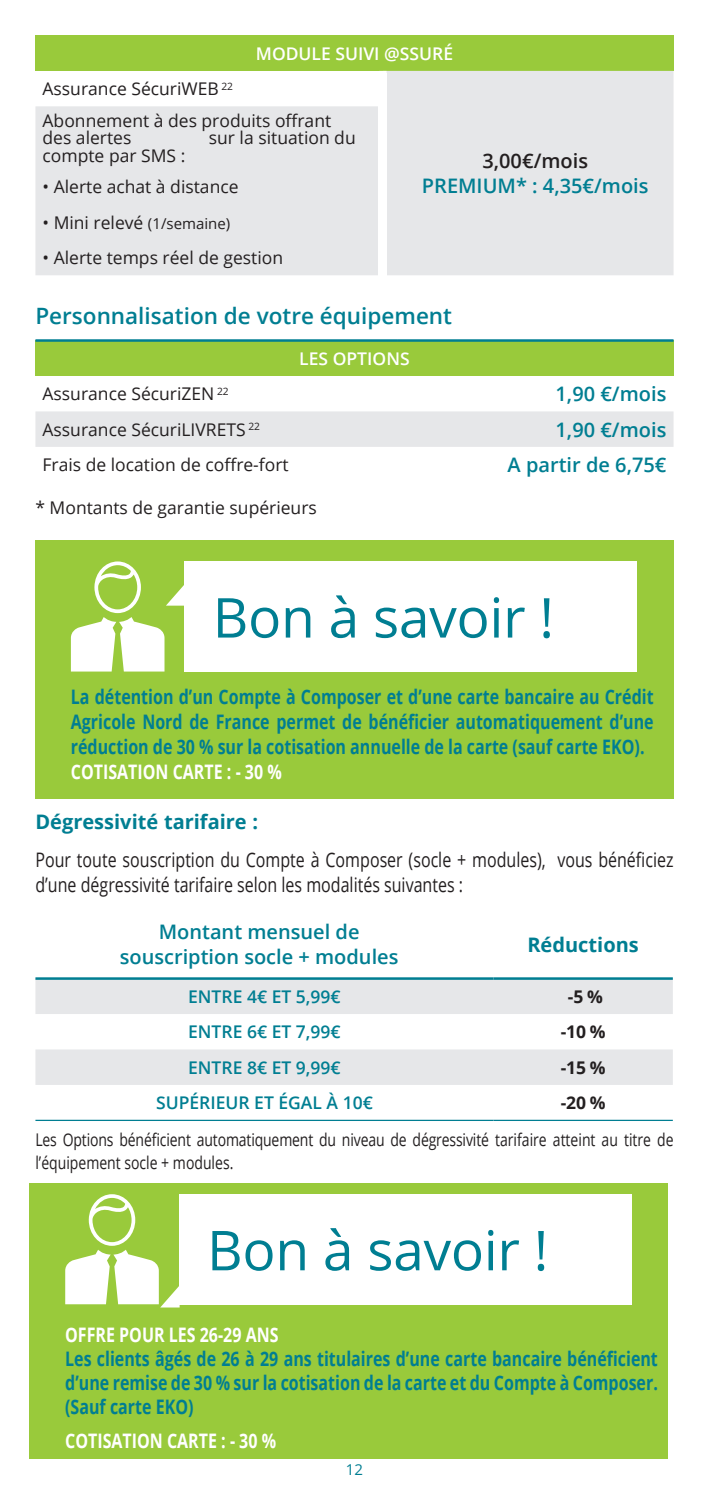
<style>
.page{position:relative;width:709px;height:1489px;background:#fff}
.page>*{position:absolute;margin:0;border:0;box-sizing:border-box;transform-origin:0 0}
.t1{font:55px "Open Sans";letter-spacing:-.005em;color:#007e92}
.t2{font:600 22.5px "Open Sans";color:#007e92}
.t3{font:700 20px/25px "Open Sans";color:#007e92;text-align:justify;scale:.8 1}
.t4{font:20px/25px "Open Sans";color:#231f20;scale:.8 1}
.t5{font:600 20px/25px "Open Sans";color:#007e92;text-align:center}
.t6{font:700 20px "Open Sans";color:#fff;scale:.8 1}
.t7{font:700 20px "Open Sans";color:#007e92}
.t8{font:600 20px "Open Sans";color:#231f20}
.t9{font:17.5px/17.5px "Open Sans";color:#231f20}
.t10{font:17.5px/22.5px "Open Sans";color:#231f20;scale:.8 1}
.t11{font:600 17.5px "Open Sans";color:#007e92}
.t12{font:600 17.5px "Open Sans";color:#fff}
.t13{font:700 17.5px "Open Sans";color:#231f20}
.t14{font:15px "Open Sans";color:#007e92}
.s1{font-size:15px}
</style>
<div class="page">
<div style="left:35px;top:340px;width:638px;height:36px;background:#99ca3b"></div>
<div style="left:35px;top:411px;width:638px;height:36px;background:#e6e7e9"></div>
<hr style="left:35px;top:339px;width:362px;height:3px;background:#007e92">
<hr style="left:397px;top:339px;width:276px;height:3px;background:#007e92">
<div style="left:35px;top:540px;width:638px;height:258px;background:#99ca3b"></div>
<div style="left:184px;top:561px;width:453px;height:110px;background:#fff"></div>
<svg style="left:71px;top:561px;width:113px;height:110px"></svg>
<div style="left:35px;top:35px;width:638px;height:36px;background:#99ca3b"></div>
<svg style="left:35px;top:71px;width:638px;height:204px;background:#e8e9eb"></svg>
<div style="left:379px;top:71px;width:7px;height:35px;background:#fff"></div>
<svg style="left:35px;top:979px;width:638px;height:105px;fill:#e6e7e9"></svg>
<hr style="left:35px;top:977px;width:458px;height:2px;background:#007e92">
<hr style="left:493px;top:977px;width:180px;height:2px;background:#007e92">
<hr style="left:35px;top:1119px;width:458px;height:1px;background:#007e92">
<hr style="left:493px;top:1119px;width:180px;height:1px;background:#007e92">
<div style="left:30px;top:1182px;width:638px;height:276px;background:#99ca3b"></div>
<div style="left:179px;top:1194px;width:452px;height:110px;background:#fff"></div>
<svg style="left:65px;top:1194px;width:115px;height:113px"></svg>
<div style="left:378px;top:73px;width:9px;height:214px;background:#fff"></div>
<p class="t9" style="left:43px;top:80px;width:192px">Assurance SécuriWEB <sup>22</sup></p>
<p class="t12" style="left:256px;top:41px;width:199px">MODULE SUIVI @SSURÉ</p>
<p class="t9" style="left:43px;top:111px;width:290px">Abonnement à des produits offrant des alertes</p>
<p class="t9" style="left:209px;top:129px;width:148px">sur la situation du</p>
<p class="t9" style="left:43px;top:146px;width:144px">compte par SMS :</p>
<p class="t9" style="left:43px;top:178px;width:197px">• Alerte achat à distance</p>
<p class="t9" style="left:43px;top:213px;width:189px">• Mini relevé <span class="s1">(1/semaine)</span></p>
<p class="t9" style="left:43px;top:249px;width:242px">• Alerte temps réel de gestion</p>
<p class="t8" style="left:482px;top:147px;width:107px">3,00€/mois</p>
<p class="t5" style="left:422px;top:173px;width:228px">PREMIUM* : 4,35€/mois</p>
<p class="t2" style="left:35px;top:300px;width:418px">Personnalisation de votre équipement</p>
<p class="t12" style="left:299px;top:346px;width:112px">LES OPTIONS</p>
<p class="t9" style="left:43px;top:385px;width:188px">Assurance SécuriZEN <sup>22</sup></p>
<p class="t5" style="left:555px;top:381px;width:112px">1,90 €/mois</p>
<p class="t9" style="left:43px;top:420px;width:219px">Assurance SécuriLIVRETS <sup>22</sup></p>
<p class="t5" style="left:555px;top:416px;width:112px">1,90 €/mois</p>
<p class="t9" style="left:43px;top:455px;width:248px">Frais de location de coffre-fort</p>
<p class="t5" style="left:507px;top:452px;width:160px">A partir de 6,75€</p>
<p class="t9" style="left:35px;top:498px;width:283px">* Montants de garantie supérieurs</p>
<h1 class="t1" style="left:213px;top:580px;width:343px">Bon à savoir !</h1>
<p class="t3" style="left:71px;top:684px;width:730px">La détention d’un Compte à Composer et d’une carte bancaire au Crédit Agricole Nord de France permet de bénéficier automatiquement d’une réduction de 30 % sur la cotisation annuelle de la carte (sauf carte EKO).</p>
<p class="t6" style="left:71px;top:758px;width:265px">COTISATION CARTE : - 30 %</p>
<p class="t7" style="left:35px;top:808px;width:224px">Dégressivité tarifaire :</p>
<p class="t4" style="left:35px;top:846px;width:799px">Pour toute souscription du Compte à Composer (socle + modules), vous bénéficiez d’une dégressivité tarifaire selon les modalités suivantes :</p>
<p class="t5" style="left:120px;top:918px;width:280px">Montant mensuel de souscription socle + modules</p>
<p class="t7" style="left:527px;top:930px;width:113px">Réductions</p>
<p class="t11" style="left:188px;top:984px;width:154px">ENTRE 4€ ET 5,99€</p>
<p class="t13" style="left:568px;top:984px;width:36px">-5 %</p>
<p class="t11" style="left:188px;top:1020px;width:154px">ENTRE 6€ ET 7,99€</p>
<p class="t13" style="left:560px;top:1019px;width:46px">-10 %</p>
<p class="t11" style="left:188px;top:1055px;width:154px">ENTRE 8€ ET 9,99€</p>
<p class="t13" style="left:560px;top:1055px;width:46px">-15 %</p>
<p class="t11" style="left:156px;top:1090px;width:218px">SUPÉRIEUR ET ÉGAL À 10€</p>
<p class="t13" style="left:560px;top:1090px;width:46px">-20 %</p>
<p class="t10" style="left:35px;top:1128px;width:799px">Les Options bénéficient automatiquement du niveau de dégressivité tarifaire atteint au titre de l’équipement socle + modules.</p>
<h1 class="t1" style="left:207px;top:1212px;width:343px">Bon à savoir !</h1>
<p class="t6" style="left:65px;top:1320px;width:268px">OFFRE POUR LES 26-29 ANS</p>
<p class="t3" style="left:65px;top:1346px;width:742px;line-height:24px">Les clients âgés de 26 à 29 ans titulaires d’une carte bancaire bénéficient d’une remise de 30 % sur la cotisation de la carte et du Compte à Composer. (Sauf carte EKO)</p>
<p class="t6" style="left:65px;top:1426px;width:265px">COTISATION CARTE : - 30 %</p>
<p class="t14" style="left:346px;top:1458px;width:19px">12</p>
</div>
